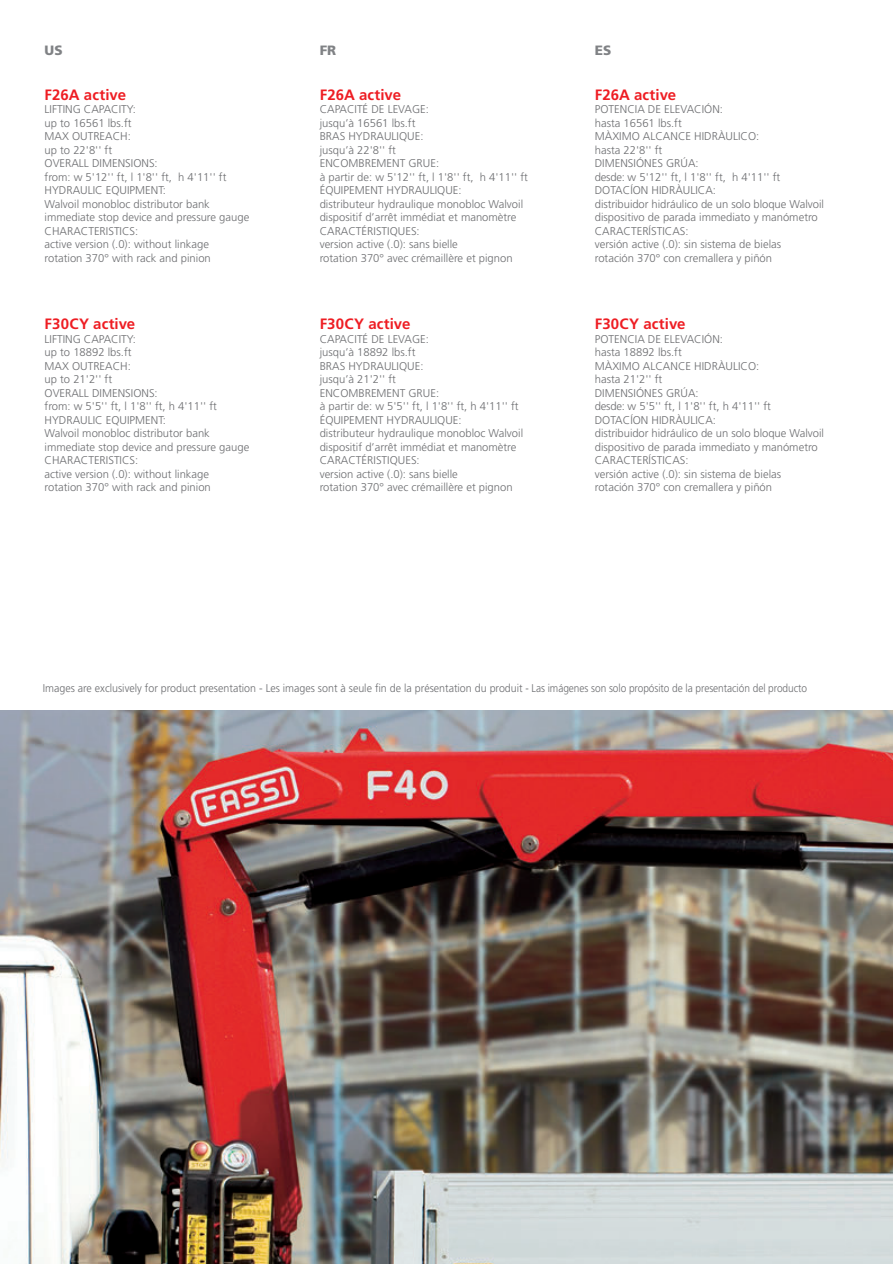
<style>
.page{position:relative;width:893px;height:1264px;background:#fff}
.page>*{position:absolute;margin:0;border:0;box-sizing:border-box;transform-origin:0 0}
.t1{font:700 15px "Frutiger";letter-spacing:.005em;color:#ee1d23}
.t2{font:900 13.5px "Frutiger";color:#808285}
.t3{font:300 11.25px/13.5px "Frutiger";color:#6c6d70}
.t4{font:300 11.25px "Frutiger";color:#6c6d70;scale:.95 1}
</style>
<div class="page">
<img style="left:0;top:710px;width:892px;height:554px">
<p class="t2" style="left:45px;top:42px;width:19px">US</p>
<h1 class="t1" style="left:45px;top:86px;width:83px">F26A active</h1>
<p class="t3" style="left:45px;top:103px;width:206px">LIFTING CAPACITY:<br>up to 16561 lbs.ft<br>MAX OUTREACH:<br>up to 22'8'' ft<br>OVERALL DIMENSIONS:<br>from: w 5'12'' ft, l 1'8'' ft, h 4'11'' ft<br>HYDRAULIC EQUIPMENT:<br>Walvoil monobloc distributor bank immediate stop device and pressure gauge<br>CHARACTERISTICS:<br>active version (.0): without linkage rotation 370° with rack and pinion</p>
<h1 class="t1" style="left:45px;top:315px;width:92px">F30CY active</h1>
<p class="t3" style="left:45px;top:332px;width:206px">LIFTING CAPACITY:<br>up to 18892 lbs.ft<br>MAX OUTREACH:<br>up to 21'2'' ft<br>OVERALL DIMENSIONS:<br>from: w 5'5'' ft, l 1'8'' ft, h 4'11'' ft<br>HYDRAULIC EQUIPMENT:<br>Walvoil monobloc distributor bank immediate stop device and pressure gauge<br>CHARACTERISTICS:<br>active version (.0): without linkage rotation 370° with rack and pinion</p>
<p class="t2" style="left:320px;top:42px;width:18px">FR</p>
<h1 class="t1" style="left:320px;top:86px;width:83px">F26A active</h1>
<p class="t3" style="left:320px;top:103px;width:210px">CAPACITÉ DE LEVAGE:<br>jusqu’à 16561 lbs.ft<br>BRAS HYDRAULIQUE:<br>jusqu’à 22'8'' ft<br>ENCOMBREMENT GRUE:<br>à partir de: w 5'12'' ft, l 1'8'' ft, h 4'11'' ft<br>ÉQUIPEMENT HYDRAULIQUE:<br>distributeur hydraulique monobloc Walvoil dispositif d’arrêt immédiat et manomètre<br>CARACTÉRISTIQUES:<br>version active (.0): sans bielle<br>rotation 370° avec crémaillère et pignon</p>
<h1 class="t1" style="left:320px;top:315px;width:92px">F30CY active</h1>
<p class="t3" style="left:320px;top:332px;width:205px">CAPACITÉ DE LEVAGE:<br>jusqu’à 18892 lbs.ft<br>BRAS HYDRAULIQUE:<br>jusqu’à 21'2'' ft<br>ENCOMBREMENT GRUE:<br>à partir de: w 5'5'' ft, l 1'8'' ft, h 4'11'' ft<br>ÉQUIPEMENT HYDRAULIQUE:<br>distributeur hydraulique monobloc Walvoil dispositif d’arrêt immédiat et manomètre<br>CARACTÉRISTIQUES:<br>version active (.0): sans bielle<br>rotation 370° avec crémaillère et pignon</p>
<p class="t2" style="left:594px;top:42px;width:18px">ES</p>
<h1 class="t1" style="left:594px;top:86px;width:83px">F26A active</h1>
<p class="t3" style="left:594px;top:103px;width:231px">POTENCIA DE ELEVACIÓN:<br>hasta 16561 lbs.ft<br>MÀXIMO ALCANCE HIDRÀULICO:<br>hasta 22'8'' ft<br>DIMENSIÓNES GRÚA:<br>desde: w 5'12'' ft, l 1'8'' ft, h 4'11'' ft<br>DOTACÍON HIDRÀULICA:<br>distribuidor hidráulico de un solo bloque Walvoil dispositivo de parada immediato y manómetro<br>CARACTERÍSTICAS:<br>versión active (.0): sin sistema de bielas<br>rotación 370° con cremallera y piñón</p>
<h1 class="t1" style="left:594px;top:315px;width:92px">F30CY active</h1>
<p class="t3" style="left:594px;top:332px;width:231px">POTENCIA DE ELEVACIÓN:<br>hasta 18892 lbs.ft<br>MÀXIMO ALCANCE HIDRÀULICO:<br>hasta 21'2'' ft<br>DIMENSIÓNES GRÚA:<br>desde: w 5'5'' ft, l 1'8'' ft, h 4'11'' ft<br>DOTACÍON HIDRÀULICA:<br>distribuidor hidráulico de un solo bloque Walvoil dispositivo de parada immediato y manómetro<br>CARACTERÍSTICAS:<br>versión active (.0): sin sistema de bielas<br>rotación 370° con cremallera y piñón</p>
<p class="t4" style="left:43px;top:682px;width:806px">Images are exclusively for product presentation - Les images sont à seule fin de la présentation du produit - Las imágenes son solo propósito de la presentación del producto</p>
</div>
